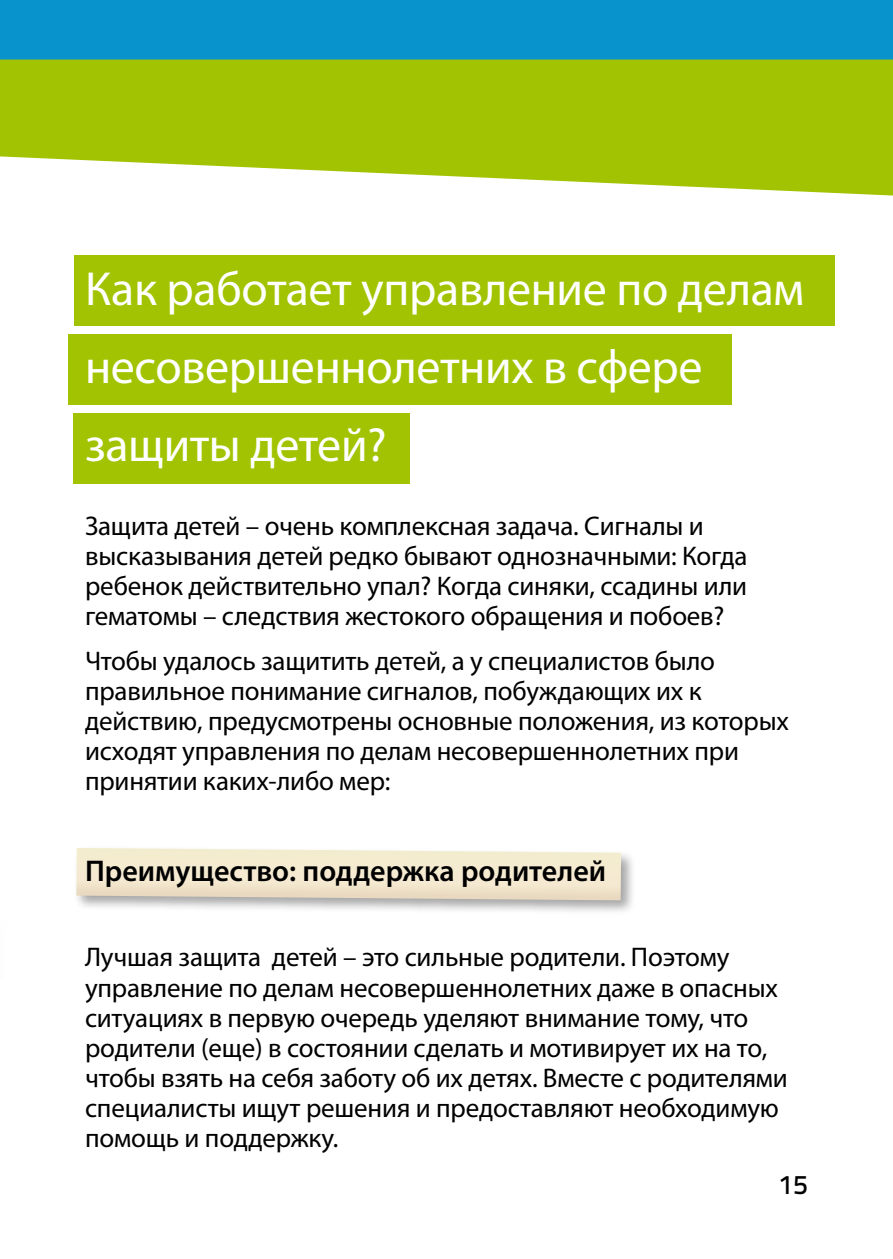
<style>
.page{position:relative;width:893px;height:1259px;background:#fff}
.page>*{position:absolute;margin:0;border:0;box-sizing:border-box;transform-origin:0 0}
.RU_HL_Weiß{font:48px/78px "Myriad Pro";letter-spacing:-.005em;color:#fff}
.RU_Papierschnipsel{font:600 30px "Myriad Pro";color:#000}
.RU_Fliess{font:27px/30px "Myriad Pro";letter-spacing:-.005em;color:#000}
.t1{font:27px "Titillium Text 22 L 600 wt";color:#000}
</style>
<div class="page">
<div style="left:0;top:0;width:893px;height:60px;background:#0993cd"></div>
<svg style="left:0;top:60px;width:893px;height:135px;background:#afcb24"></svg>
<div style="left:74px;top:255px;width:761px;height:70px;background:#a2c301"></div>
<div style="left:68px;top:334px;width:663px;height:71px;background:#a2c301"></div>
<div style="left:74px;top:846px;width:562px;height:69px;background:#000;opacity:.35"></div>
<svg style="left:76px;top:848px;width:545px;height:52px;background:#efe6ce"></svg>
<div style="left:73px;top:413px;width:337px;height:70px;background:#a2c301"></div>
<p class="RU_HL_Weiß" style="left:85px;top:249px;width:721px">Как работает управление по делам несовершеннолетних в сфере защиты детей?</p>
<p class="RU_Fliess" style="left:85px;top:510px;width:664px">Защита детей – очень комплексная задача. Сигналы и высказывания детей редко бывают однозначными: Когда ребенок действительно упал? Когда синяки, ссадины или гематомы – следствия жестокого обращения и побоев?</p>
<p class="RU_Fliess" style="left:85px;top:646px;width:705px">Чтобы удалось защитить детей, а у специалистов было правильное понимание сигналов, побуждающих их к действию, предусмотрены основные положения, из которых исходят управления по делам несовершеннолетних при принятии каких-либо мер:</p>
<p class="RU_Papierschnipsel" style="left:85px;top:852px;width:523px">Преимущество: поддержка родителей</p>
<p class="RU_Fliess" style="left:85px;top:942px;width:704px">Лучшая защита детей – это сильные родители. Поэтому управление по делам несовершеннолетних даже в опасных ситуациях в первую очередь уделяют внимание тому, что родители (еще) в состоянии сделать и мотивирует их на то, чтобы взять на себя заботу об их детях. Вместе с родителями специалисты ищут решения и предоставляют необходимую помощь и поддержку.</p>
<p class="t1" style="left:779px;top:1164px;width:30px">15</p>
</div>
